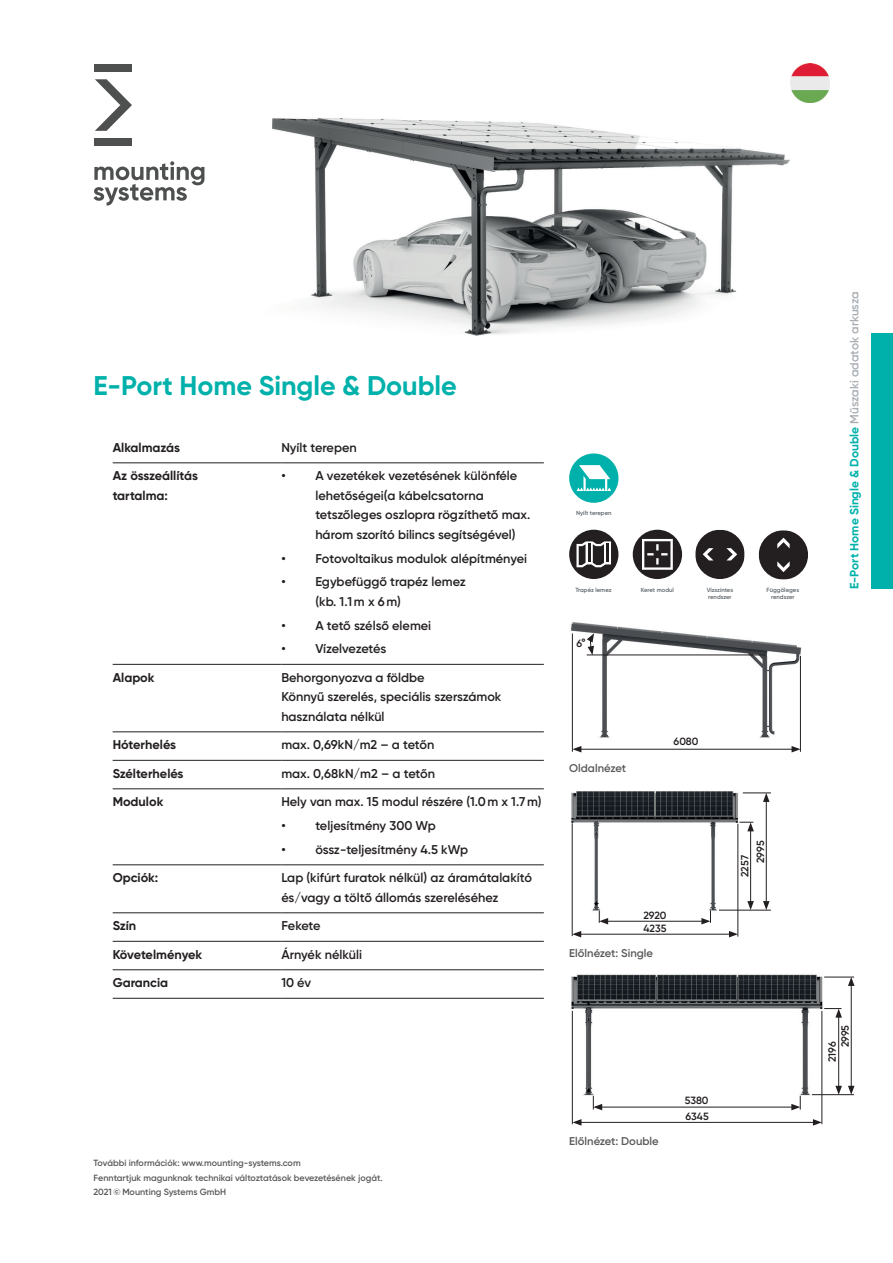
<style>
.page{position:relative;width:893px;height:1263px;background:#fff}
.page>*{position:absolute;margin:0;border:0;box-sizing:border-box;transform-origin:0 0}
.t1{font:700 27px "Gilroy";color:#00b1ab}
.t2{font:600 12.75px/19.5px "Gilroy";color:#231f20}
.t3{font:700 12.75px/19.5px "Gilroy";color:#231f20}
.t4{font:600 12.75px "Gilroy";letter-spacing:-.02em;color:#231f20}
.t5{font:700 12px "Gilroy";color:#00b1ab}
.t6{font:600 11.25px "Gilroy";color:#57585a}
.t7{font:600 10.5px/15.6px "Gilroy";letter-spacing:-.005em;color:#231f20}
.t8{font:600 9px/14.2px "Gilroy";color:#57585a}
.t9{font:600 6px/7.2px "Gilroy";color:#5f666b}
.s1{font-weight:600;color:#a8adb2}
</style>
<div class="page">
<div style="left:872px;top:334px;width:21px;height:255px;background:#00b1ab"></div>
<hr style="left:113px;top:462px;width:168px;height:1px;background:#231f20">
<hr style="left:281px;top:462px;width:263px;height:1px;background:#231f20">
<hr style="left:113px;top:664px;width:168px;height:1px;background:#231f20">
<hr style="left:281px;top:664px;width:263px;height:1px;background:#231f20">
<hr style="left:113px;top:731px;width:168px;height:1px;background:#231f20">
<hr style="left:281px;top:731px;width:263px;height:1px;background:#231f20">
<hr style="left:113px;top:760px;width:168px;height:1px;background:#231f20">
<hr style="left:281px;top:760px;width:263px;height:1px;background:#231f20">
<hr style="left:113px;top:788px;width:168px;height:1px;background:#231f20">
<hr style="left:281px;top:788px;width:263px;height:1px;background:#231f20">
<hr style="left:113px;top:864px;width:168px;height:1px;background:#231f20">
<hr style="left:281px;top:864px;width:263px;height:1px;background:#231f20">
<hr style="left:113px;top:912px;width:168px;height:1px;background:#231f20">
<hr style="left:281px;top:912px;width:263px;height:1px;background:#231f20">
<hr style="left:113px;top:941px;width:168px;height:1px;background:#231f20">
<hr style="left:281px;top:941px;width:263px;height:1px;background:#231f20">
<hr style="left:113px;top:969px;width:168px;height:1px;background:#231f20">
<hr style="left:281px;top:969px;width:263px;height:1px;background:#231f20">
<hr style="left:113px;top:998px;width:168px;height:1px;background:#231f20">
<hr style="left:281px;top:998px;width:263px;height:1px;background:#231f20">
<svg style="left:633px;top:530px;width:49px;height:49px"></svg>
<svg style="left:695px;top:530px;width:50px;height:49px"></svg>
<svg style="left:759px;top:530px;width:49px;height:50px"></svg>
<svg style="left:569px;top:530px;width:49px;height:49px"></svg>
<svg style="left:569px;top:453px;width:49px;height:50px"></svg>
<img style="left:571px;top:791px;width:200px;height:138px">
<hr style="left:719px;top:910px;width:52px;height:1px;background:#231f20">
<hr style="left:572px;top:823px;width:1px;height:113px;background:#231f20">
<hr style="left:738px;top:824px;width:1px;height:113px;background:#231f20">
<hr style="left:750px;top:829px;width:1px;height:74px;background:#231f20">
<svg style="left:747px;top:901px;width:7px;height:9px"></svg>
<svg style="left:739px;top:822px;width:15px;height:9px"></svg>
<hr style="left:766px;top:799px;width:1px;height:104px;background:#231f20">
<svg style="left:763px;top:901px;width:6px;height:9px"></svg>
<svg style="left:743px;top:793px;width:28px;height:9px"></svg>
<hr style="left:606px;top:921px;width:98px;height:1px;background:#231f20">
<svg style="left:599px;top:911px;width:9px;height:13px"></svg>
<svg style="left:701px;top:911px;width:10px;height:13px"></svg>
<hr style="left:579px;top:934px;width:152px;height:1px;background:#231f20">
<svg style="left:572px;top:931px;width:9px;height:6px"></svg>
<svg style="left:729px;top:931px;width:9px;height:6px"></svg>
<img style="left:571px;top:974px;width:266px;height:141px">
<hr style="left:824px;top:977px;width:30px;height:1px;background:#231f20">
<hr style="left:812px;top:1094px;width:42px;height:1px;background:#231f20">
<hr style="left:572px;top:1011px;width:1px;height:113px;background:#231f20">
<hr style="left:822px;top:1011px;width:1px;height:113px;background:#231f20">
<hr style="left:851px;top:983px;width:1px;height:105px;background:#231f20">
<svg style="left:848px;top:1086px;width:6px;height:9px"></svg>
<svg style="left:848px;top:977px;width:6px;height:9px"></svg>
<hr style="left:838px;top:1015px;width:1px;height:73px;background:#231f20">
<svg style="left:835px;top:1086px;width:7px;height:9px"></svg>
<svg style="left:824px;top:1008px;width:18px;height:9px"></svg>
<hr style="left:600px;top:1107px;width:194px;height:1px;background:#231f20">
<svg style="left:593px;top:1096px;width:9px;height:14px"></svg>
<svg style="left:791px;top:1096px;width:10px;height:14px"></svg>
<hr style="left:579px;top:1122px;width:236px;height:1px;background:#231f20">
<svg style="left:572px;top:1119px;width:9px;height:7px"></svg>
<svg style="left:813px;top:1119px;width:9px;height:7px"></svg>
<img style="left:570px;top:622px;width:232px;height:131px">
<hr style="left:572px;top:633px;width:1px;height:119px;background:#231f20">
<hr style="left:587px;top:655px;width:179px;height:1px;background:#231f20">
<hr style="left:800px;top:656px;width:1px;height:96px;background:#231f20">
<hr style="left:579px;top:749px;width:215px;height:1px;background:#231f20">
<svg style="left:572px;top:746px;width:9px;height:6px"></svg>
<svg style="left:791px;top:746px;width:9px;height:6px"></svg>
<svg style="left:587px;top:633px;width:7px;height:22px"></svg>
<img style="left:204px;top:63px;width:626px;height:273px">
<img style="left:791px;top:64px;width:38px;height:38px">
<svg style="left:94px;top:161px;width:110px;height:45px"></svg>
<svg style="left:95px;top:79px;width:37px;height:52px"></svg>
<div style="left:94px;top:139px;width:38px;height:7px;background:#4d504f"></div>
<div style="left:94px;top:64px;width:38px;height:8px;background:#4d504f"></div>
<h1 class="t1" style="left:94px;top:369px;width:365px">E-Port Home Single &amp; Double</h1>
<p class="t3" style="left:113px;top:437px;width:69px">Alkalmazás</p>
<p class="t2" style="left:281px;top:437px;width:77px">Nyílt terepen</p>
<p class="t3" style="left:113px;top:466px;width:87px">Az összeállítás tartalma:</p>
<p class="t2" style="left:315px;top:466px;width:217px;text-indent:-34px">• A vezetékek vezetésének különféle lehetőségei(a kábelcsatorna tetszőleges oszlopra rögzíthető max. három szorító bilincs segítségével)</p>
<p class="t2" style="left:281px;top:548px;width:247px">• Fotovoltaikus modulok alépítményei</p>
<p class="t2" style="left:315px;top:572px;width:152px;text-indent:-34px">• Egybefüggő trapéz lemez (kb. 1.1 m x 6 m)</p>
<p class="t2" style="left:281px;top:615px;width:151px">• A tető szélső elemei</p>
<p class="t4" style="left:281px;top:641px;width:106px">• Vízelvezetés</p>
<p class="t3" style="left:113px;top:667px;width:43px">Alapok</p>
<p class="t2" style="left:281px;top:667px;width:222px">Behorgonyozva a földbe<br>Könnyű szerelés, speciális szerszámok használata nélkül</p>
<p class="t3" style="left:113px;top:735px;width:65px">Hóterhelés</p>
<p class="t2" style="left:281px;top:735px;width:155px">max. 0,69kN/m2 – a tetőn</p>
<p class="t3" style="left:113px;top:763px;width:72px">Szélterhelés</p>
<p class="t2" style="left:281px;top:763px;width:155px">max. 0,68kN/m2 – a tetőn</p>
<p class="t3" style="left:113px;top:792px;width:52px">Modulok</p>
<p class="t2" style="left:281px;top:792px;width:262px">Hely van max. 15 modul részére (1.0 m x 1.7 m)</p>
<p class="t2" style="left:281px;top:816px;width:156px">• teljesítmény 300 Wp</p>
<p class="t2" style="left:281px;top:839px;width:188px">• össz-teljesítmény 4.5 kWp</p>
<p class="t3" style="left:113px;top:868px;width:47px">Opciók:</p>
<p class="t2" style="left:281px;top:868px;width:252px">Lap (kifúrt furatok nélkül) az áramátalakító és/vagy a töltő állomás szereléséhez</p>
<p class="t3" style="left:113px;top:916px;width:25px">Szín</p>
<p class="t2" style="left:281px;top:916px;width:41px">Fekete</p>
<p class="t3" style="left:113px;top:944px;width:91px">Követelmények</p>
<p class="t2" style="left:281px;top:944px;width:82px">Árnyék nélküli</p>
<p class="t3" style="left:113px;top:973px;width:57px">Garancia</p>
<p class="t2" style="left:281px;top:973px;width:31px">10 év</p>
<p class="t9" style="left:576px;top:509px;width:37px">Nyílt terepen</p>
<p class="t9" style="left:575px;top:586px;width:38px">Trapéz lemez</p>
<p class="t7" style="left:576px;top:635px;width:11px">6°</p>
<p class="t9" style="left:641px;top:586px;width:35px">Keret modul</p>
<p class="t9" style="left:707px;top:586px;width:28px">Vízszintes rendszer</p>
<p class="t9" style="left:767px;top:586px;width:34px;text-align:center">Függőleges rendszer</p>
<p class="t6" style="left:569px;top:761px;width:58px">Oldalnézet</p>
<p class="t7" style="left:674px;top:734px;width:26px">6080</p>
<p class="t7" style="left:643px;top:907px;width:25px">2920</p>
<p class="t7" style="left:643px;top:920px;width:24px">4235</p>
<p class="t7" style="left:737px;top:863px;width:24px;text-indent:-14px;rotate:-90deg">2257<br>2995</p>
<p class="t6" style="left:569px;top:946px;width:85px">Előlnézet: Single</p>
<p class="t8" style="left:94px;top:1156px;width:291px">További információk: www.mounting-systems.com<br>Fenntartjuk magunknak technikai változtatások bevezetésének jogát.<br>2021 © Mounting Systems GmbH</p>
<p class="t6" style="left:569px;top:1134px;width:91px">Előlnézet: Double</p>
<p class="t7" style="left:685px;top:1093px;width:25px">5380<br>6345</p>
<p class="t5" style="left:847px;top:589px;width:299px;rotate:-90deg">E-Port Home Single &amp; Double <span class="s1">Műszaki adatok arkusza</span></p>
<p class="t7" style="left:826px;top:1047px;width:24px;line-height:13px;text-indent:-15px;rotate:-90deg">2196<br>2995</p>
</div>
